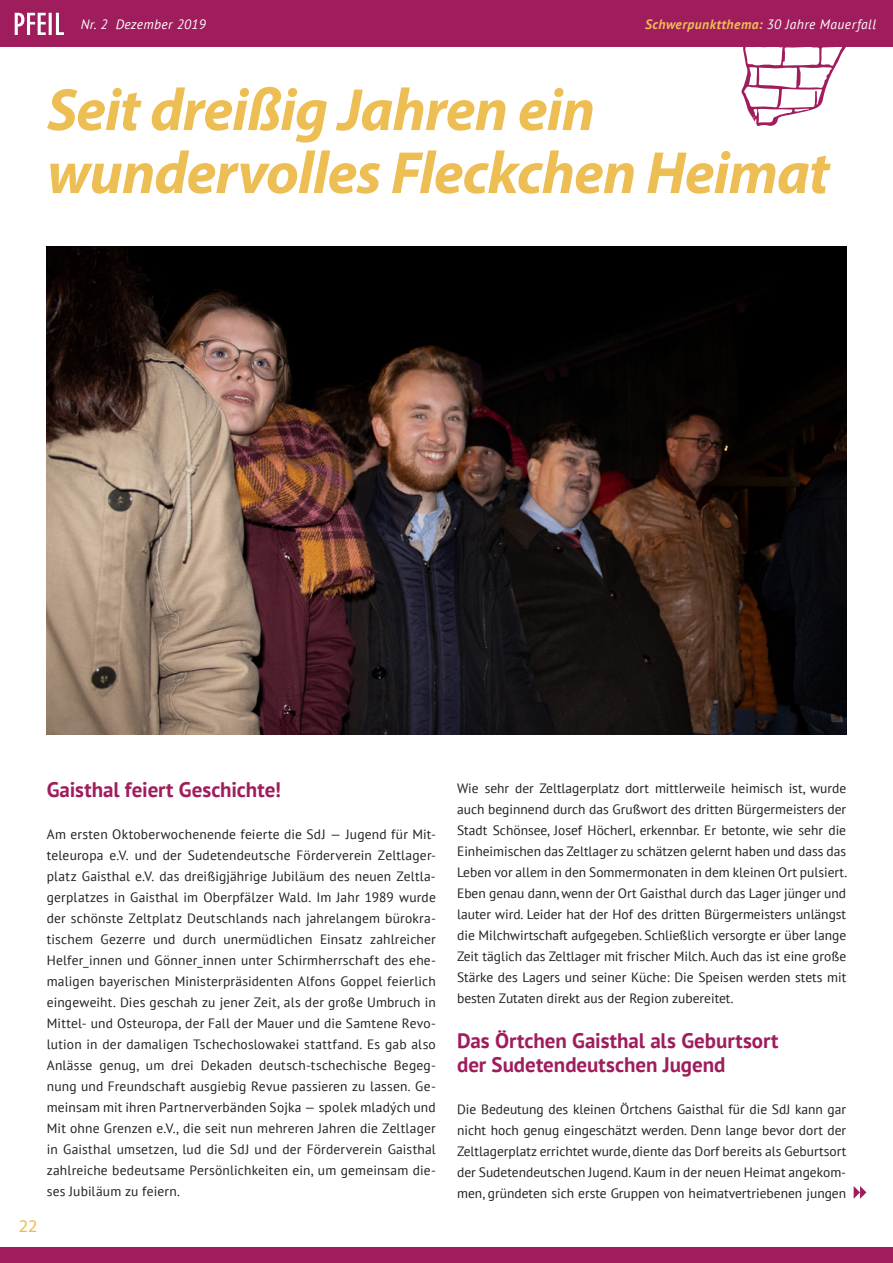
<style>
.page{position:relative;width:893px;height:1263px;background:#fff}
.page>*{position:absolute;margin:0;border:0;box-sizing:border-box;transform-origin:0 0}
.t1{font:italic 700 60px/63px "Myriad Pro";letter-spacing:-.015em;color:#edbe54}
.t2{font:700 21px/24px "PT Sans";letter-spacing:-.005em;color:#9f1d5c}
.t3{font:18px "Myriad Pro";color:#edbe54}
.t4{font:13.5px/21px "PT Sans";color:#231f20;text-align:justify}
.t5{font:italic 700 13.5px "PT Sans";letter-spacing:.035em;color:#edbe54}
.t6{font:italic 13.5px "PT Sans";letter-spacing:.025em;color:#fff}
.s1{font-weight:400;color:#fff}
</style>
<div class="page">
<div style="left:0;top:0;width:893px;height:47px;background:#9f1d5c"></div>
<div style="left:0;top:1247px;width:893px;height:16px;background:#9f1d5c"></div>
<svg style="left:15px;top:13px;width:49px;height:22px"></svg>
<img style="left:47px;top:247px;width:799px;height:487px">
<svg style="left:854px;top:1186px;width:12px;height:13px"></svg>
<svg style="left:741px;top:47px;width:105px;height:79px"></svg>
<p class="t6" style="left:81px;top:16px;width:127px">Nr. 2 Dezember 2019</p>
<p class="t5" style="left:645px;top:15px;width:232px">Schwerpunktthema: <span class="s1">30 Jahre Mauerfall</span></p>
<h1 class="t1" style="left:47px;top:76px;width:784px">Seit dreißig Jahren ein wundervolles Fleckchen Heimat</h1>
<h3 class="t3" style="left:19px;top:1215px;width:20px">22</h3>
<h2 class="t2" style="left:47px;top:777px;width:236px">Gaisthal feiert Geschichte!</h2>
<p class="t4" style="left:47px;top:823px;width:391px">Am ersten Oktoberwochenende feierte die SdJ — Jugend für Mit&shy;teleuropa e.V. und der Sudetendeutsche Förderverein Zeltlager&shy;platz Gaisthal e.V. das dreißigjährige Jubiläum des neuen Zeltla&shy;gerplatzes in Gaisthal im Oberpfälzer Wald. Im Jahr 1989 wurde der schönste Zeltplatz Deutschlands nach jahrelangem bürokra&shy;tischem Gezerre und durch unermüdlichen Einsatz zahlreicher Helfer_innen und Gönner_innen unter Schirmherrschaft des ehe&shy;maligen bayerischen Ministerpräsidenten Alfons Goppel feierlich eingeweiht. Dies geschah zu jener Zeit, als der große Umbruch in Mittel- und Osteuropa, der Fall der Mauer und die Samtene Revo&shy;lution in der damaligen Tschechoslowakei stattfand. Es gab also Anlässe genug, um drei Dekaden deutsch-tschechische Begeg&shy;nung und Freundschaft ausgiebig Revue passieren zu lassen. Ge&shy;meinsam mit ihren Partnerverbänden Sojka — spolek mladých und Mit ohne Grenzen e.V., die seit nun mehreren Jahren die Zeltlager in Gaisthal umsetzen, lud die SdJ und der Förderverein Gaisthal zahlreiche bedeutsame Persönlichkeiten ein, um gemeinsam die&shy;ses Jubiläum zu feiern.</p>
<p class="t4" style="left:457px;top:777px;width:392px">Wie sehr der Zeltlagerplatz dort mittlerweile heimisch ist, wurde auch beginnend durch das Grußwort des dritten Bürgermeisters der Stadt Schönsee, Josef Höcherl, erkennbar. Er betonte, wie sehr die Einheimischen das Zeltlager zu schätzen gelernt haben und dass das Leben vor allem in den Sommermonaten in dem kleinen Ort pulsiert.<br>Eben genau dann, wenn der Ort Gaisthal durch das Lager jünger und lauter wird. Leider hat der Hof des dritten Bürgermeisters unlängst die Milchwirtschaft aufgegeben. Schließlich versorgte er über lange Zeit täglich das Zeltlager mit frischer Milch. Auch das ist eine große Stärke des Lagers und seiner Küche: Die Speisen werden stets mit besten Zutaten direkt aus der Region zubereitet.</p>
<h2 class="t2" style="left:457px;top:1028px;width:323px">Das Örtchen Gaisthal als Geburtsort der Sudetendeutschen Jugend</h2>
<p class="t4" style="left:457px;top:1098px;width:391px">Die Bedeutung des kleinen Örtchens Gaisthal für die SdJ kann gar nicht hoch genug eingeschätzt werden. Denn lange bevor dort der Zeltlagerplatz errichtet wurde, diente das Dorf bereits als Geburtsort der Sudetendeutschen Jugend. Kaum in der neuen Heimat angekom&shy;men, gründeten sich erste Gruppen von heimatvertriebenen jungen</p>
</div>
